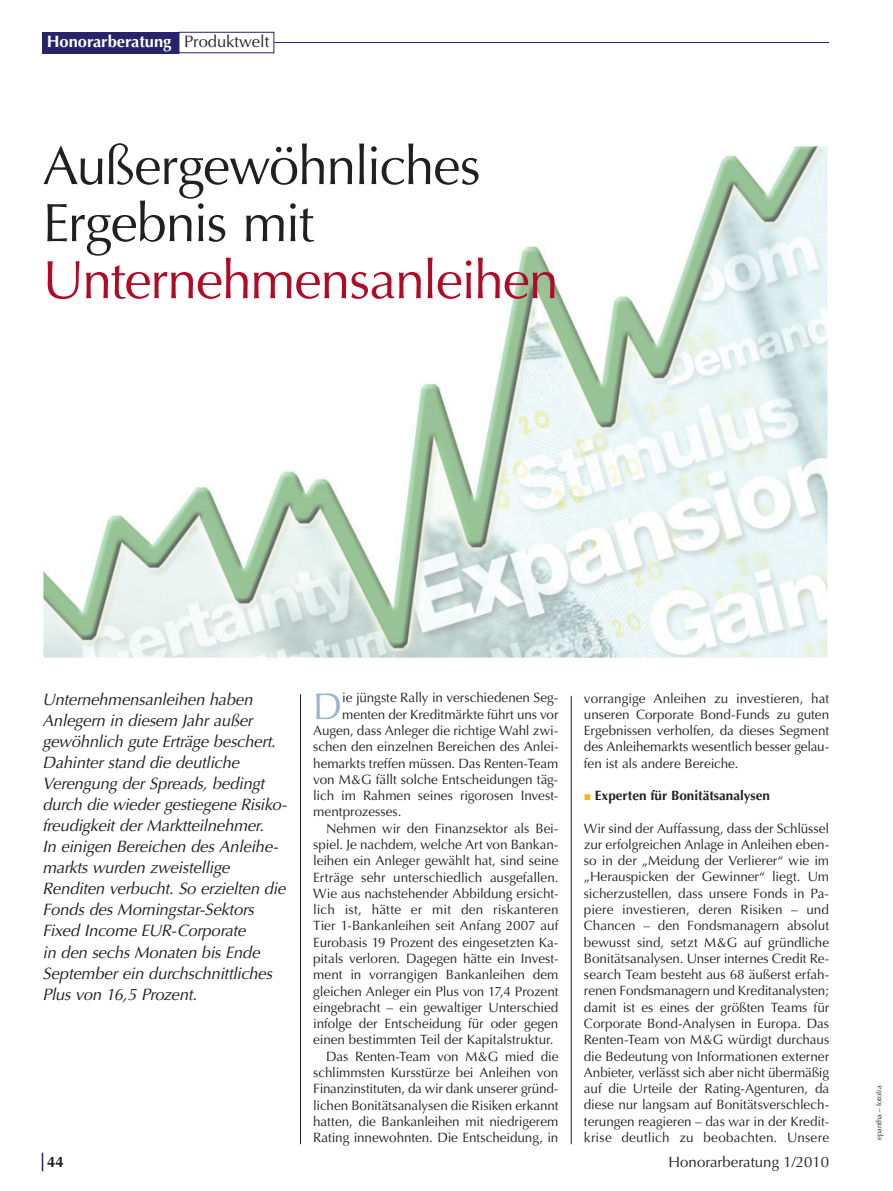
<style>
.page{position:relative;width:893px;height:1191px;background:#fff}
.page>*{position:absolute;margin:0;border:0;box-sizing:border-box;transform-origin:0 0}
.t1{font:54px/57px "Optima";letter-spacing:-.03em;color:#231f20}
.t2{font:54px "Optima";letter-spacing:-.02em;color:#b00a27}
.t3{font:37.2px "Optima";color:#9eb2d1}
.t4{font:italic 16.5px/21px "Optima";letter-spacing:-.015em;color:#231f20}
.t5{font:700 16.5px "Optima";color:#fff}
.t6{font:15px "Optima";color:#231f20}
.t7{font:700 15px "Optima";color:#231f20}
.t8{font:13.5px/16.4px "Optima";letter-spacing:-.005em;color:#231f20;text-align:justify}
.t9{font:700 13.5px "Optima";color:#231f20}
.t10{font:7.5px "Optima";color:#231f20}
.s1{font-weight:400;color:#231f20}
.s2{font-family:"BB Sonderzeichen";font-weight:400;color:#f9b614}
</style>
<div class="page">
<svg style="left:42px;top:1152px;width:1px;height:19px"></svg>
<img style="left:45px;top:148px;width:781px;height:508px">
<hr style="left:274px;top:42px;width:555px;height:1px;background:#28246a">
<div style="left:43px;top:32px;width:136px;height:21px;background:#28246a"></div>
<div style="left:179px;top:32px;width:95px;height:21px;border:1px solid #28246a"></div>
<hr style="left:300px;top:694px;width:1px;height:450px;background:#231f20">
<hr style="left:571px;top:696px;width:1px;height:448px;background:#231f20">
<p class="t5" style="left:47px;top:34px;width:224px">Honorarberatung <span class="s1">Produktwelt</span></p>
<h1 class="t1" style="left:43px;top:142px;width:440px">Außergewöhnliches<br>Ergebnis mit</h1>
<h1 class="t2" style="left:43px;top:257px;width:518px">Unternehmensanleihen</h1>
<p class="t4" style="left:43px;top:691px;width:246px">Unternehmensanleihen haben<br>Anlegern in diesem Jahr außer gewöhnlich gute Erträge beschert.<br>Dahinter stand die deutliche<br>Verengung der Spreads, bedingt durch die wieder gestiegene Risiko&shy;freudigkeit der Marktteilnehmer.<br>In einigen Bereichen des Anleihe&shy;markts wurden zweistellige<br>Renditen verbucht. So erzielten die<br>Fonds des Morningstar-Sektors<br>Fixed Income EUR-Corporate<br>in den sechs Monaten bis Ende<br>September ein durchschnittliches<br>Plus von 16,5 Prozent.</p>
<h2 class="t3" style="left:313px;top:690px;width:30px">D</h2>
<p class="t8" style="left:342px;top:691px;width:218px">ie jüngste Rally in verschiedenen Seg-</p>
<p class="t8" style="left:342px;top:707px;width:218px">menten der Kreditmärkte führt uns vor</p>
<p class="t8" style="left:313px;top:723px;width:247px">Augen, dass Anleger die richtige Wahl zwi-</p>
<p class="t8" style="left:313px;top:739px;width:247px">schen den einzelnen Bereichen des Anlei-</p>
<p class="t8" style="left:313px;top:756px;width:247px">hemarkts treffen müssen. Das Renten-Team</p>
<p class="t8" style="left:313px;top:772px;width:247px">von M&amp;G fällt solche Entscheidungen täg-</p>
<p class="t8" style="left:313px;top:788px;width:247px">lich im Rahmen seines rigorosen Invest-</p>
<p class="t8" style="left:313px;top:805px;width:90px">mentprozesses.</p>
<p class="t8" style="left:326px;top:821px;width:234px">Nehmen wir den Finanzsektor als Bei-</p>
<p class="t8" style="left:313px;top:837px;width:247px">spiel. Je nachdem, welche Art von Bankan-</p>
<p class="t8" style="left:313px;top:853px;width:247px">leihen ein Anleger gewählt hat, sind seine</p>
<p class="t8" style="left:313px;top:870px;width:247px">Erträge sehr unterschiedlich ausgefallen.</p>
<p class="t8" style="left:313px;top:886px;width:247px">Wie aus nachstehender Abbildung ersicht-</p>
<p class="t8" style="left:313px;top:902px;width:247px">lich ist, hätte er mit den riskanteren</p>
<p class="t8" style="left:313px;top:919px;width:247px">Tier 1-Bankanleihen seit Anfang 2007 auf</p>
<p class="t8" style="left:313px;top:935px;width:247px">Eurobasis 19 Prozent des eingesetzten Ka-</p>
<p class="t8" style="left:313px;top:951px;width:247px">pitals verloren. Dagegen hätte ein Invest-</p>
<p class="t8" style="left:313px;top:967px;width:247px">ment in vorrangigen Bankanleihen dem</p>
<p class="t8" style="left:313px;top:984px;width:247px">gleichen Anleger ein Plus von 17,4 Prozent</p>
<p class="t8" style="left:313px;top:1000px;width:247px">eingebracht – ein gewaltiger Unterschied</p>
<p class="t8" style="left:313px;top:1016px;width:247px">infolge der Entscheidung für oder gegen</p>
<p class="t8" style="left:313px;top:1033px;width:242px">einen bestimmten Teil der Kapitalstruktur.</p>
<p class="t8" style="left:326px;top:1049px;width:234px">Das Renten-Team von M&amp;G mied die</p>
<p class="t8" style="left:313px;top:1065px;width:247px">schlimmsten Kursstürze bei Anleihen von</p>
<p class="t8" style="left:313px;top:1081px;width:247px">Finanzinstituten, da wir dank unserer gründ-</p>
<p class="t8" style="left:313px;top:1098px;width:247px">lichen Bonitätsanalysen die Risiken erkannt</p>
<p class="t8" style="left:313px;top:1114px;width:247px">hatten, die Bankanleihen mit niedrigerem</p>
<p class="t8" style="left:313px;top:1130px;width:247px">Rating innewohnten. Die Entscheidung, in</p>
<p class="t8" style="left:584px;top:691px;width:247px">vorrangige Anleihen zu investieren, hat unseren Corporate Bond-Funds zu guten Ergebnissen verholfen, da dieses Segment des Anleihemarkts wesentlich besser gelau&shy;fen ist als andere Bereiche.</p>
<p class="t9" style="left:584px;top:790px;width:188px"><span class="s2">J</span> Experten für Bonitätsanalysen</p>
<p class="t8" style="left:584px;top:821px;width:247px">Wir sind der Auffassung, dass der Schlüssel zur erfolgreichen Anlage in Anleihen eben&shy;so in der „Meidung der Verlierer“ wie im „Herauspicken der Gewinner“ liegt. Um sicherzustellen, dass unsere Fonds in Pa&shy;piere investieren, deren Risiken – und Chancen – den Fondsmanagern absolut bewusst sind, setzt M&amp;G auf gründliche Bonitätsanalysen. Unser internes Credit Re&shy;search Team besteht aus 68 äußerst erfah&shy;renen Fondsmanagern und Kreditanalysten; damit ist es eines der größten Teams für Corporate Bond-Analysen in Europa. Das Renten-Team von M&amp;G würdigt durchaus die Bedeutung von Informationen externer Anbieter, verlässt sich aber nicht übermäßig auf die Urteile der Rating-Agenturen, da diese nur langsam auf Bonitätsverschlech&shy;terungen reagieren – das war in der Kredit&shy;krise deutlich zu beobachten. Unsere</p>
<p class="t7" style="left:47px;top:1156px;width:18px">44</p>
<p class="t6" style="left:669px;top:1155px;width:162px">Honorarberatung 1/2010</p>
<p class="t10" style="left:876px;top:1140px;width:56px;rotate:-90deg">epantha – fotolia</p>
</div>
